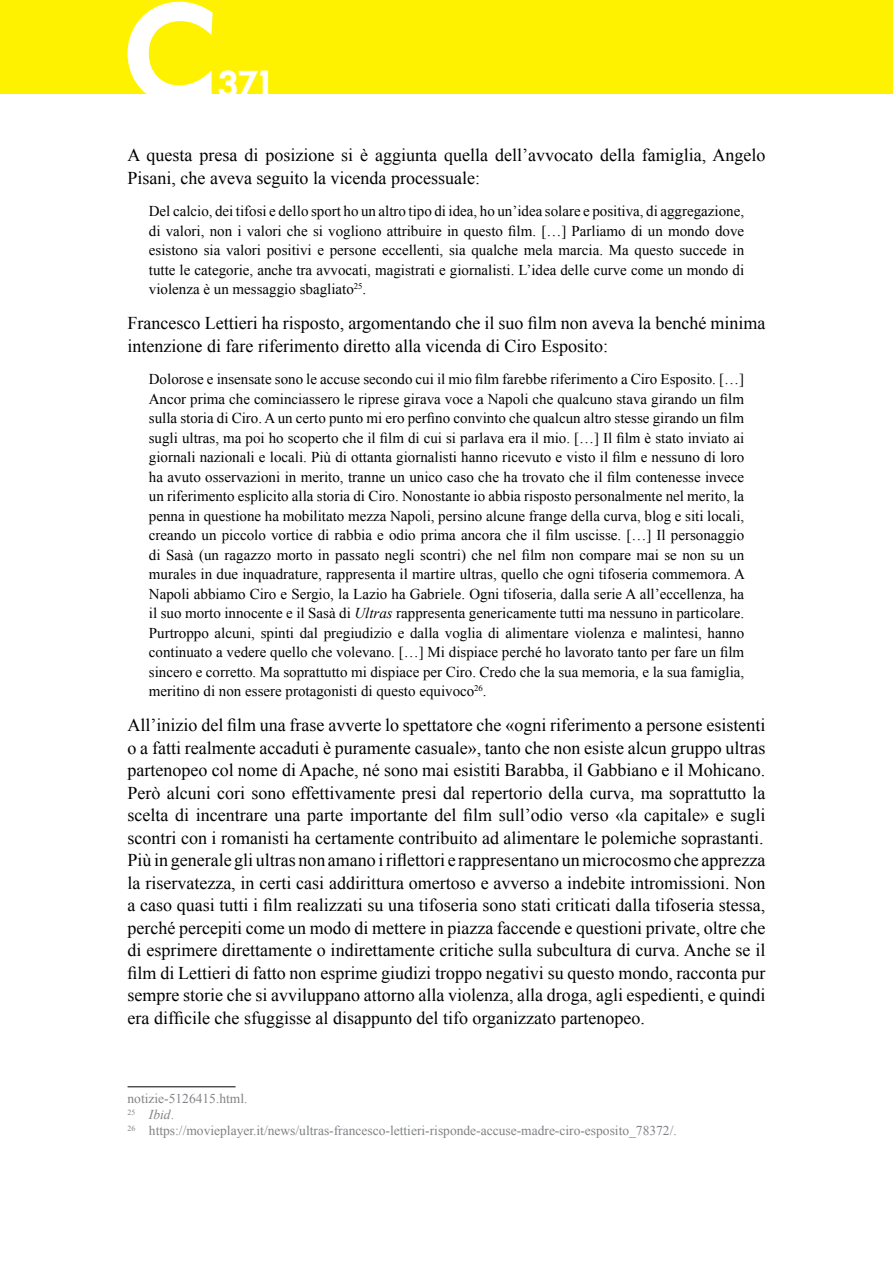
<style>
.page{position:relative;width:893px;height:1263px;background:#fff}
.page>*{position:absolute;margin:0;border:0;box-sizing:border-box;transform-origin:0 0}
.t1{font:36px "Motor Oil 1937 M54";color:#fff}
.t2{font:18px/22.5px "Times New Roman";color:#000}
.t3{font:15px/19.5px "Times New Roman";color:#000;text-align:justify}
.t4{font:13.5px/16.2px "Times New Roman";color:#808285}
.s1{font-style:italic}
</style>
<div class="page">
<div style="left:0;top:0;width:893px;height:94px;background:#fff200"></div>
<svg style="left:128px;top:2px;width:85px;height:92px"></svg>
<hr style="left:128px;top:1086px;width:108px;height:1px;background:#000">
<h1 class="t1" style="left:217px;top:68px;width:54px">371</h1>
<p class="t2" style="left:128px;top:144px;width:639px">A questa presa di posizione si è aggiunta quella dell’avvocato della famiglia, Angelo<br>Pisani, che aveva seguito la vicenda processuale:</p>
<p class="t3" style="left:149px;top:201px;width:597px">Del calcio, dei tifosi e dello sport ho un altro tipo di idea, ho un’idea solare e positiva, di aggregazione, di valori, non i valori che si vogliono attribuire in questo film. […] Parliamo di un mondo dove esistono sia valori positivi e persone eccellenti, sia qualche mela marcia. Ma questo succede in tutte le categorie, anche tra avvocati, magistrati e giornalisti. L’idea delle curve come un mondo di violenza è un messaggio sbagliato<sup>25</sup>.</p>
<p class="t2" style="left:128px;top:312px;width:639px">Francesco Lettieri ha risposto, argomentando che il suo film non aveva la benché minima intenzione di fare riferimento diretto alla vicenda di Ciro Esposito:</p>
<p class="t3" style="left:149px;top:369px;width:598px">Dolorose e insensate sono le accuse secondo cui il mio film farebbe riferimento a Ciro Esposito. […] Ancor prima che cominciassero le riprese girava voce a Napoli che qualcuno stava girando un film sulla storia di Ciro. A un certo punto mi ero perfino convinto che qualcun altro stesse girando un film sugli ultras, ma poi ho scoperto che il film di cui si parlava era il mio. […] Il film è stato inviato ai giornali nazionali e locali. Più di ottanta giornalisti hanno ricevuto e visto il film e nessuno di loro ha avuto osservazioni in merito, tranne un unico caso che ha trovato che il film contenesse invece un riferimento esplicito alla storia di Ciro. Nonostante io abbia risposto personalmente nel merito, la penna in questione ha mobilitato mezza Napoli, persino alcune frange della curva, blog e siti locali, creando un piccolo vortice di rabbia e odio prima ancora che il film uscisse. […] Il personaggio di Sasà (un ragazzo morto in passato negli scontri) che nel film non compare mai se non su un murales in due inquadrature, rappresenta il martire ultras, quello che ogni tifoseria commemora. A Napoli abbiamo Ciro e Sergio, la Lazio ha Gabriele. Ogni tifoseria, dalla serie A all’eccellenza, ha il suo morto innocente e il Sasà di <span class="s1">Ultras</span> rappresenta genericamente tutti ma nessuno in particolare.<br>Purtroppo alcuni, spinti dal pregiudizio e dalla voglia di alimentare violenza e malintesi, hanno continuato a vedere quello che volevano. […] Mi dispiace perché ho lavorato tanto per fare un film sincero e corretto. Ma soprattutto mi dispiace per Ciro. Credo che la sua memoria, e la sua famiglia, meritino di non essere protagonisti di questo equivoco<sup>26</sup>.</p>
<p class="t2" style="left:128px;top:714px;width:639px;text-align:justify">All’inizio del film una frase avverte lo spettatore che «ogni riferimento a persone esistenti o a fatti realmente accaduti è puramente casuale», tanto che non esiste alcun gruppo ultras partenopeo col nome di Apache, né sono mai esistiti Barabba, il Gabbiano e il Mohicano.<br>Però alcuni cori sono effettivamente presi dal repertorio della curva, ma soprattutto la scelta di incentrare una parte importante del film sull’odio verso «la capitale» e sugli scontri con i romanisti ha certamente contribuito ad alimentare le polemiche soprastanti.<br>Più in generale gli ultras non amano iriflettori e rappresentano unmicrocosmo che apprezza la riservatezza, in certi casi addirittura omertoso e avverso a indebite intromissioni. Non a caso quasi tutti i film realizzati su una tifoseria sono stati criticati dalla tifoseria stessa, perché percepiti come un modo di mettere in piazza faccende e questioni private, oltre che di esprimere direttamente o indirettamente critiche sulla subcultura di curva. Anche se il film di Lettieri di fatto non esprime giudizi troppo negativi su questo mondo, racconta pur sempre storie che si avviluppano attorno alla violenza, alla droga, agli espedienti, e quindi era difficile che sfuggisse al disappunto del tifo organizzato partenopeo.</p>
<p class="t4" style="left:128px;top:1090px;width:551px">notizie-5126415.html.<br><sup>25</sup> <span class="s1">Ibid</span>.<br><sup>26</sup> https://movieplayer.it/news/ultras-francesco-lettieri-risponde-accuse-madre-ciro-esposito_78372/.</p>
</div>
